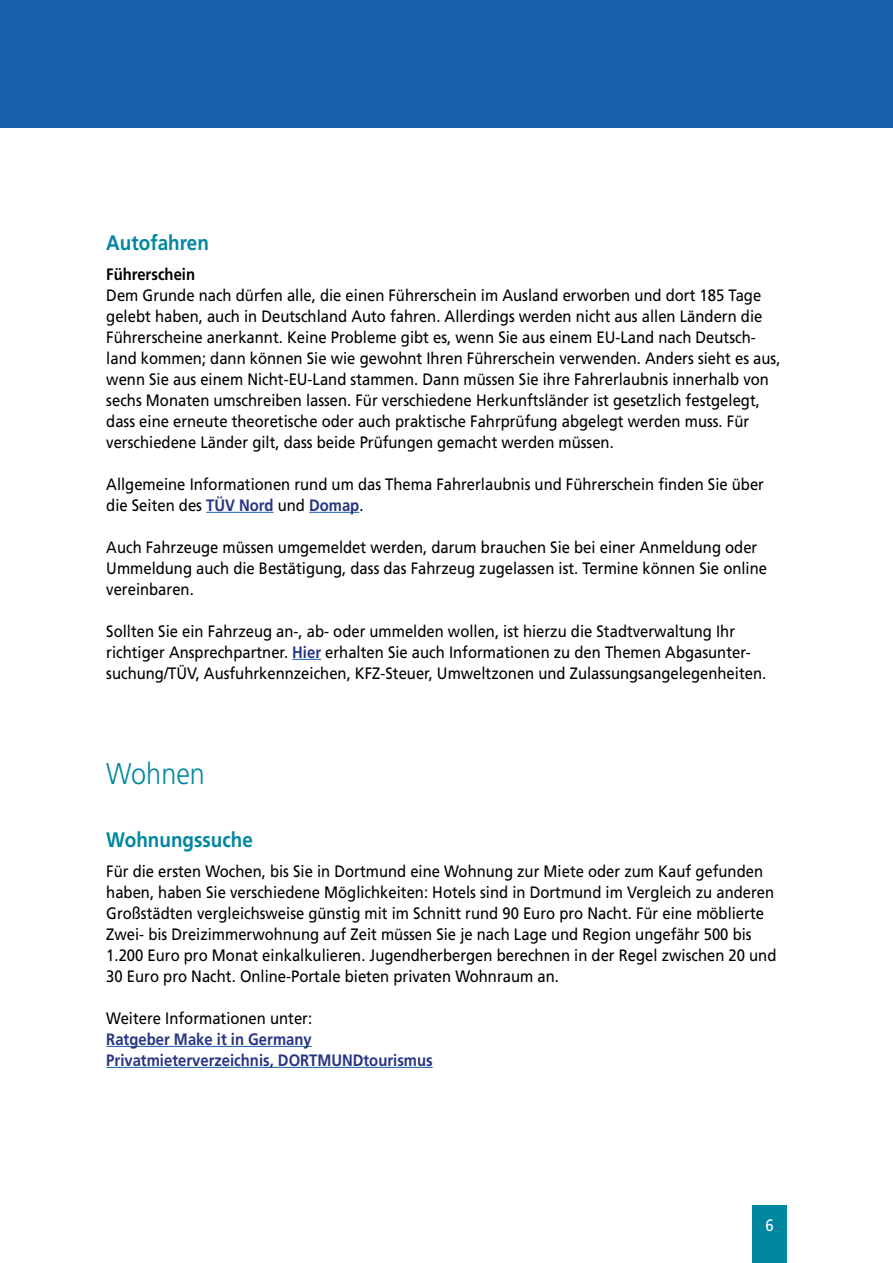
<style>
.page{position:relative;width:893px;height:1263px;background:#fff}
.page>*{position:absolute;margin:0;border:0;box-sizing:border-box;transform-origin:0 0}
.t1{font:300 30px "Frutiger LT";color:#0087a0;scale:.9 1}
.t2{font:700 21px "Frutiger LT";color:#0087a0;scale:.9 1}
.t3{font:16.5px/21px "Frutiger LT";color:#000;scale:.9 1}
.t4{font:700 16.5px/21px "Frutiger LT";color:#283583;scale:.9 1}
.t5{font:700 16.5px "Frutiger LT";color:#000;scale:.9 1}
.t6{font:16.5px "Frutiger LT";color:#fff;scale:.9 1}
.s1{font-weight:700;color:#283583}
</style>
<div class="page">
<div style="left:0;top:0;width:893px;height:128px;background:#1961ac"></div>
<div style="left:753px;top:1205px;width:34px;height:58px;background:#0087a0"></div>
<hr style="left:206px;top:512px;width:68px;height:1px;background:#1961ac">
<hr style="left:309px;top:512px;width:50px;height:1px;background:#1961ac">
<svg style="left:292px;top:659px;width:29px;height:1px"></svg>
<hr style="left:106px;top:1046px;width:206px;height:1px;background:#1961ac">
<hr style="left:106px;top:1067px;width:327px;height:1px;background:#1961ac">
<p class="t2" style="left:106px;top:230px;width:115px">Autofahren</p>
<p class="t5" style="left:106px;top:264px;width:100px">Führerschein</p>
<p class="t3" style="left:106px;top:284px;width:751px">Dem Grunde nach dürfen alle, die einen Führerschein im Ausland erworben und dort 185 Tage gelebt haben, auch in Deutschland Auto fahren. Allerdings werden nicht aus allen Ländern die Führerscheine anerkannt. Keine Probleme gibt es, wenn Sie aus einem EU-Land nach Deutsch&shy;land kommen; dann können Sie wie gewohnt Ihren Führerschein verwenden. Anders sieht es aus, wenn Sie aus einem Nicht-EU-Land stammen. Dann müssen Sie ihre Fahrerlaubnis innerhalb von sechs Monaten umschreiben lassen. Für verschiedene Herkunftsländer ist gesetzlich festgelegt, dass eine erneute theoretische oder auch praktische Fahrprüfung abgelegt werden muss. Für verschiedene Länder gilt, dass beide Prüfungen gemacht werden müssen.</p>
<p class="t3" style="left:106px;top:473px;width:732px">Allgemeine Informationen rund um das Thema Fahrerlaubnis und Führerschein finden Sie über die Seiten des <span class="s1">TÜV Nord</span> und <span class="s1">Domap</span>.</p>
<p class="t3" style="left:106px;top:536px;width:736px">Auch Fahrzeuge müssen umgemeldet werden, darum brauchen Sie bei einer Anmeldung oder<br>Ummeldung auch die Bestätigung, dass das Fahrzeug zugelassen ist. Termine können Sie online vereinbaren.</p>
<p class="t3" style="left:106px;top:620px;width:735px">Sollten Sie ein Fahrzeug an-, ab- oder ummelden wollen, ist hierzu die Stadtverwaltung Ihr richtiger Ansprechpartner. <span class="s1">Hier</span> erhalten Sie auch Informationen zu den Themen Abgasunter&shy;suchung/TÜV, Ausfuhrkennzeichen, KFZ-Steuer, Umweltzonen und Zulassungsangelegenheiten.</p>
<h1 class="t1" style="left:106px;top:756px;width:111px">Wohnen</h1>
<p class="t2" style="left:106px;top:827px;width:164px">Wohnungssuche</p>
<p class="t3" style="left:106px;top:860px;width:746px">Für die ersten Wochen, bis Sie in Dortmund eine Wohnung zur Miete oder zum Kauf gefunden haben, haben Sie verschiedene Möglichkeiten: Hotels sind in Dortmund im Vergleich zu anderen Großstädten vergleichsweise günstig mit im Schnitt rund 90 Euro pro Nacht. Für eine möblierte Zwei- bis Dreizimmerwohnung auf Zeit müssen Sie je nach Lage und Region ungefähr 500 bis 1.200 Euro pro Monat einkalkulieren. Jugendherbergen berechnen in der Regel zwischen 20 und 30 Euro pro Nacht. Online-Portale bieten privaten Wohnraum an.</p>
<p class="t3" style="left:106px;top:1007px;width:230px">Weitere Informationen unter:</p>
<p class="t4" style="left:106px;top:1028px;width:364px">Ratgeber Make it in Germany<br>Privatmieterverzeichnis, DORTMUNDtourismus</p>
<p class="t6" style="left:765px;top:1215px;width:11px">6</p>
</div>
